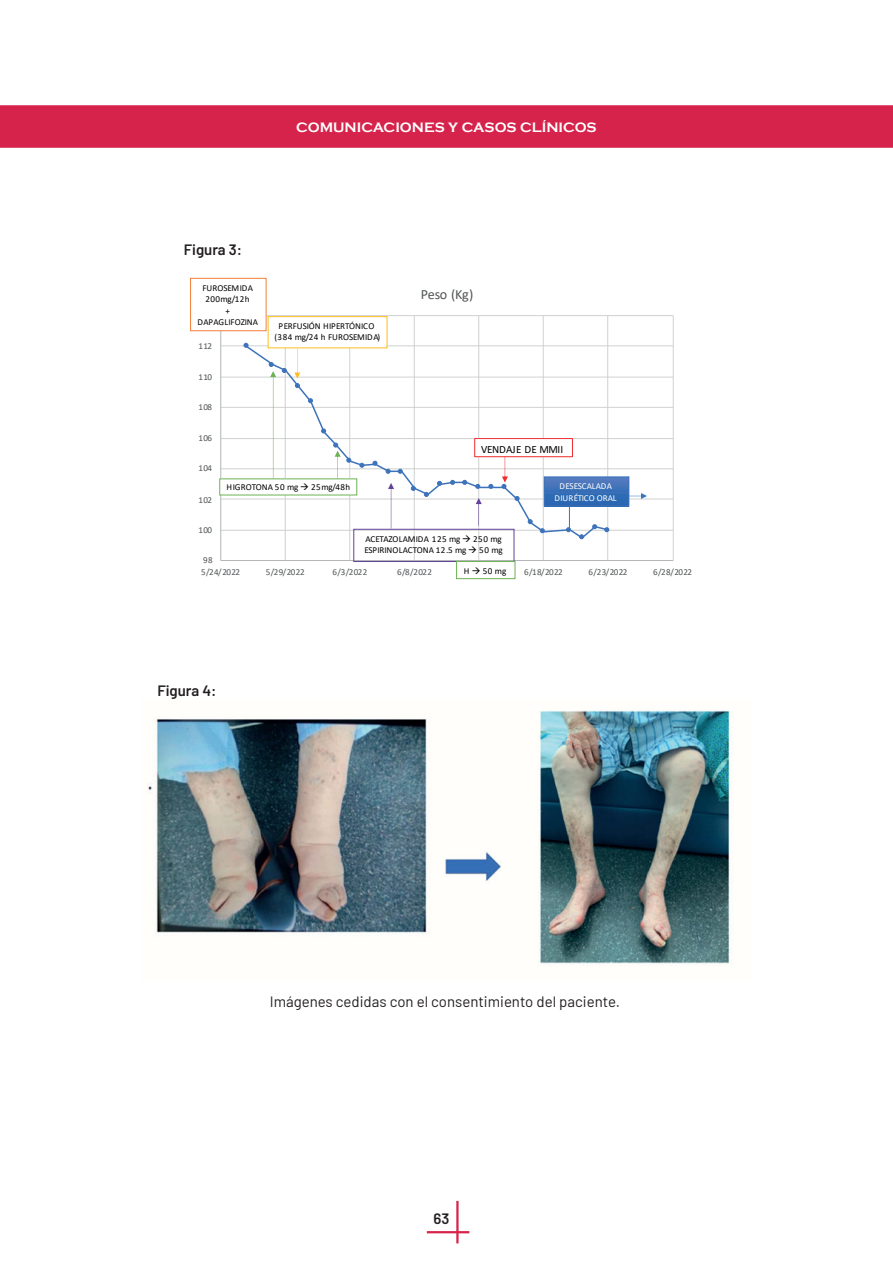
<style>
.page{position:relative;width:893px;height:1263px;background:#fff}
.page>*{position:absolute;margin:0;border:0;box-sizing:border-box;transform-origin:0 0}
.t1{font:15px "Barlow";color:#231f20}
.t2{font:600 15px "Barlow";color:#231f20}
.t3{font:14.1px "Calibri";letter-spacing:-.02em;color:#515455}
.t4{font:700 13.95px "Copperplate Gothic";color:#fff}
.t5{font:11.1px "Calibri";letter-spacing:-.015em;color:#000001}
.t6{font:9px/11.1px "Calibri";letter-spacing:.005em;color:#000001;text-align:center}
.t7{font:9px "Calibri";letter-spacing:.05em;color:#515455}
.t8{font:9px/11.1px "Calibri";letter-spacing:-.015em;color:#fff;text-align:center}
.t9{font:9px/11.1px "Calibri";letter-spacing:.025em;color:#000001;text-align:center}
</style>
<div class="page">
<div style="left:0;top:105px;width:893px;height:43px;background:#d6234b"></div>
<hr style="left:456px;top:1201px;width:3px;height:42px;background:#d6234b">
<hr style="left:427px;top:1231px;width:42px;height:2px;background:#d6234b">
<hr style="left:221px;top:530px;width:452px;height:1px;background:#cfd1d0">
<hr style="left:221px;top:499px;width:452px;height:1px;background:#cfd1d0">
<hr style="left:221px;top:468px;width:452px;height:1px;background:#cfd1d0">
<hr style="left:221px;top:438px;width:452px;height:1px;background:#cfd1d0">
<hr style="left:221px;top:407px;width:452px;height:1px;background:#cfd1d0">
<hr style="left:221px;top:377px;width:452px;height:1px;background:#cfd1d0">
<hr style="left:221px;top:345px;width:452px;height:1px;background:#cfd1d0">
<hr style="left:221px;top:315px;width:452px;height:1px;background:#cfd1d0">
<hr style="left:285px;top:316px;width:1px;height:244px;background:#cfd1d0">
<hr style="left:349px;top:316px;width:1px;height:244px;background:#cfd1d0">
<hr style="left:414px;top:316px;width:1px;height:244px;background:#cfd1d0">
<hr style="left:478px;top:316px;width:1px;height:244px;background:#cfd1d0">
<hr style="left:543px;top:316px;width:1px;height:244px;background:#cfd1d0">
<hr style="left:607px;top:316px;width:1px;height:244px;background:#cfd1d0">
<hr style="left:673px;top:316px;width:1px;height:244px;background:#cfd1d0">
<hr style="left:220px;top:316px;width:1px;height:244px;background:#b2b6b6">
<hr style="left:221px;top:560px;width:452px;height:1px;background:#b2b6b6">
<svg style="left:244px;top:344px;width:366px;height:196px"></svg>
<svg style="left:244px;top:343px;width:4px;height:5px"></svg>
<svg style="left:282px;top:368px;width:5px;height:5px"></svg>
<svg style="left:308px;top:398px;width:5px;height:5px"></svg>
<svg style="left:321px;top:429px;width:5px;height:4px"></svg>
<svg style="left:359px;top:463px;width:5px;height:5px"></svg>
<svg style="left:373px;top:461px;width:4px;height:5px"></svg>
<svg style="left:386px;top:469px;width:4px;height:5px"></svg>
<svg style="left:398px;top:469px;width:5px;height:5px"></svg>
<svg style="left:411px;top:486px;width:5px;height:5px"></svg>
<svg style="left:424px;top:492px;width:5px;height:5px"></svg>
<svg style="left:437px;top:481px;width:5px;height:5px"></svg>
<svg style="left:450px;top:480px;width:5px;height:5px"></svg>
<svg style="left:462px;top:480px;width:5px;height:5px"></svg>
<svg style="left:475px;top:484px;width:5px;height:5px"></svg>
<svg style="left:488px;top:484px;width:5px;height:5px"></svg>
<svg style="left:515px;top:496px;width:4px;height:5px"></svg>
<svg style="left:528px;top:519px;width:5px;height:5px"></svg>
<svg style="left:540px;top:528px;width:5px;height:5px"></svg>
<svg style="left:579px;top:534px;width:5px;height:5px"></svg>
<svg style="left:592px;top:524px;width:5px;height:5px"></svg>
<svg style="left:604px;top:527px;width:5px;height:5px"></svg>
<svg style="left:629px;top:493px;width:18px;height:7px"></svg>
<div style="left:191px;top:278px;width:75px;height:53px;background:#fff"></div>
<div style="left:190px;top:278px;width:77px;height:53px;border:1px solid #f2813c"></div>
<div style="left:268px;top:317px;width:119px;height:31px;background:#fff"></div>
<div style="left:268px;top:316px;width:120px;height:32px;border:1px solid #fdbe26"></div>
<div style="left:220px;top:479px;width:137px;height:16px;background:#fff"></div>
<div style="left:353px;top:529px;width:161px;height:33px;border:1px solid #64439b"></div>
<svg style="left:294px;top:349px;width:6px;height:39px"></svg>
<svg style="left:269px;top:362px;width:7px;height:116px"></svg>
<svg style="left:333px;top:443px;width:18px;height:36px"></svg>
<svg style="left:388px;top:483px;width:6px;height:45px"></svg>
<svg style="left:476px;top:498px;width:6px;height:28px"></svg>
<div style="left:456px;top:561px;width:59px;height:18px;border:1px solid #6db255"></div>
<div style="left:475px;top:439px;width:97px;height:18px;background:#fff"></div>
<div style="left:474px;top:438px;width:99px;height:19px;border:1px solid #ee2d2d"></div>
<svg style="left:502px;top:457px;width:6px;height:32px"></svg>
<svg style="left:546px;top:479px;width:81px;height:25px;background:#3a6fb7"></svg>
<div style="left:544px;top:477px;width:85px;height:29px;border:1px solid #3d73ba"></div>
<svg style="left:566px;top:506px;width:5px;height:26px"></svg>
<img style="left:147px;top:710px;width:585px;height:254px">
<h3 class="t4" style="left:296px;top:119px;width:302px">COMUNICACIONES Y CASOS CLÍNICOS</h3>
<p class="t2" style="left:184px;top:239px;width:60px">Figura 3:</p>
<p class="t9" style="left:202px;top:282px;width:52px">FUROSEMIDA<br>200mg/12h</p>
<p class="t6" style="left:197px;top:305px;width:62px">+<br>DAPAGLIFOZINA</p>
<p class="t7" style="left:199px;top:340px;width:15px">112</p>
<p class="t7" style="left:199px;top:370px;width:15px">110</p>
<p class="t7" style="left:199px;top:401px;width:15px">108</p>
<p class="t7" style="left:199px;top:432px;width:15px">106</p>
<p class="t6" style="left:275px;top:320px;width:107px">PERFUSIÓN HIPERTÓNICO (384 mg/24 h FUROSEMIDA)</p>
<p class="t3" style="left:421px;top:284px;width:54px">Peso (Kg)</p>
<p class="t7" style="left:199px;top:462px;width:15px">104</p>
<p class="t7" style="left:199px;top:493px;width:15px">102</p>
<p class="t7" style="left:199px;top:524px;width:15px">100</p>
<p class="t6" style="left:227px;top:482px;width:125px">HIGROTONA 50 mg → 25mg/48h</p>
<p class="t5" style="left:481px;top:442px;width:84px">VENDAJE DE MMII</p>
<p class="t8" style="left:554px;top:481px;width:64px">DESESCALADA<br>DIURÉTICO ORAL</p>
<p class="t6" style="left:364px;top:533px;width:140px;text-align:left">ACETAZOLAMIDA 125 mg → 250 mg<br>ESPIRINOLACTONA 12.5 mg → 50 mg</p>
<p class="t6" style="left:464px;top:565px;width:44px">H → 50 mg</p>
<p class="t7" style="left:203px;top:554px;width:11px">98</p>
<p class="t7" style="left:201px;top:566px;width:40px">5/24/2022</p>
<p class="t7" style="left:266px;top:566px;width:40px">5/29/2022</p>
<p class="t7" style="left:333px;top:566px;width:36px">6/3/2022</p>
<p class="t7" style="left:397px;top:566px;width:36px">6/8/2022</p>
<p class="t7" style="left:459px;top:566px;width:40px">6/13/2022</p>
<p class="t7" style="left:524px;top:566px;width:40px">6/18/2022</p>
<p class="t7" style="left:589px;top:566px;width:40px">6/23/2022</p>
<p class="t7" style="left:653px;top:566px;width:40px">6/28/2022</p>
<p class="t2" style="left:157px;top:680px;width:61px">Figura 4:</p>
<p class="t1" style="left:270px;top:990px;width:352px">Imágenes cedidas con el consentimiento del paciente.</p>
<h1 class="t2" style="left:434px;top:1208px;width:17px">63</h1>
</div>
